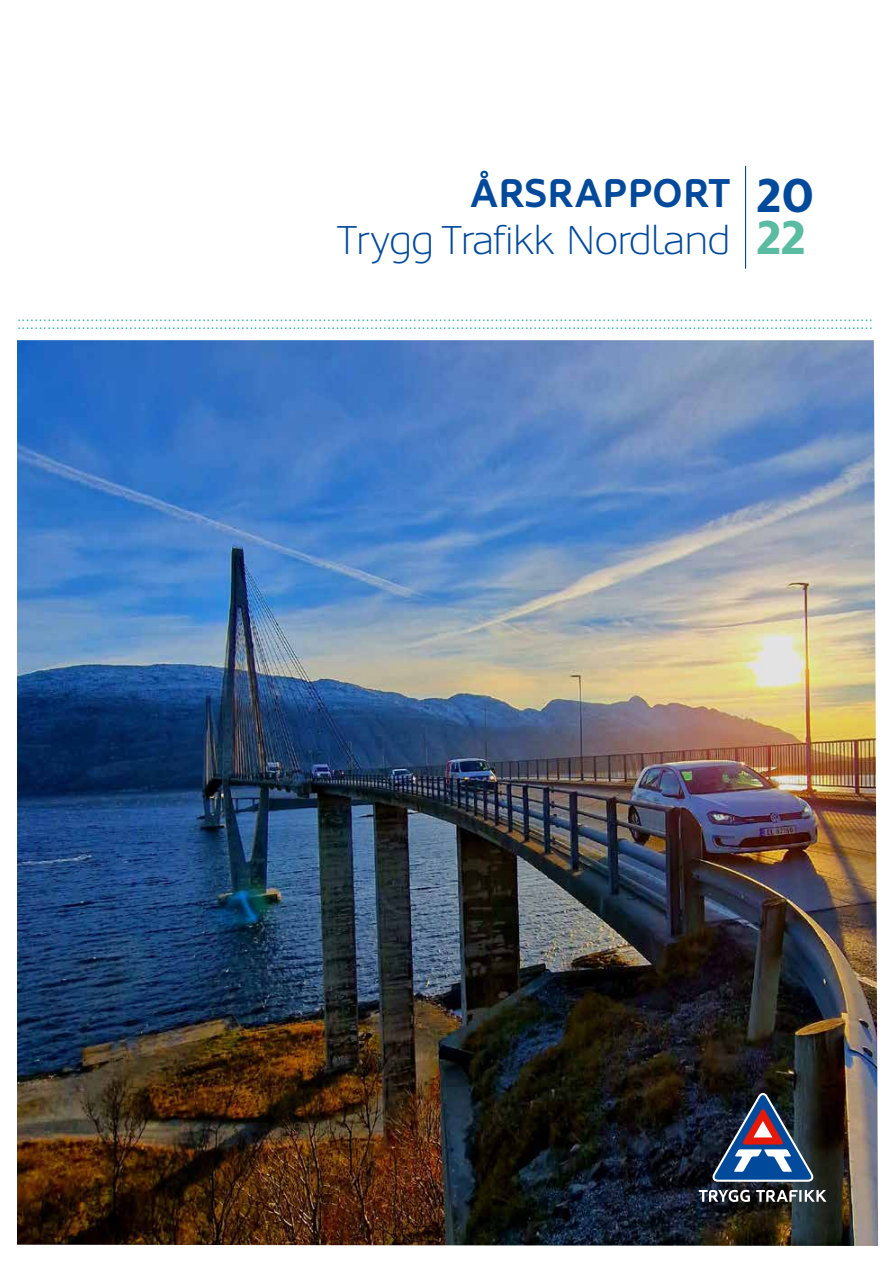
<style>
.page{position:relative;width:893px;height:1263px;background:#fff}
.page>*{position:absolute;margin:0;border:0;box-sizing:border-box;transform-origin:0 0}
.t1{font:900 47.25px "Oblik";color:#00499b}
.t2{font:900 47.25px "Oblik";color:#59bb9f}
.t3{font:300 39.9px "Oblik";color:#00499b}
.t4{font:700 39.9px "Oblik";color:#00499b}
.t5{font:300 18px "Oblik";color:#00a987}
</style>
<div class="page">
<img style="left:17px;top:340px;width:861px;height:906px">
<hr style="left:745px;top:166px;width:1px;height:103px;background:#00499b">
<svg style="left:712px;top:1093px;width:102px;height:89px;background:#42506d"></svg>
<svg style="left:699px;top:1190px;width:51px;height:12px"></svg>
<svg style="left:756px;top:1190px;width:70px;height:12px"></svg>
<h2 class="t4" style="left:471px;top:170px;width:261px">ÅRSRAPPORT</h2>
<h2 class="t3" style="left:337px;top:218px;width:394px">Trygg Trafikk Nordland</h2>
<h1 class="t1" style="left:757px;top:168px;width:59px">20</h1>
<h1 class="t2" style="left:757px;top:210px;width:50px">22</h1>
<p class="t5" style="left:17px;top:312px;width:858px">:::::::::::::::::::::::::::::::::::::::::::::::::::::::::::::::::::::::::::::::::::::::::::::::::::::::::::::::::::::::::::::::::::::::::::::::::::::::::::::::::::::::::::::::::::::::::::::::::::::::</p>
</div>
